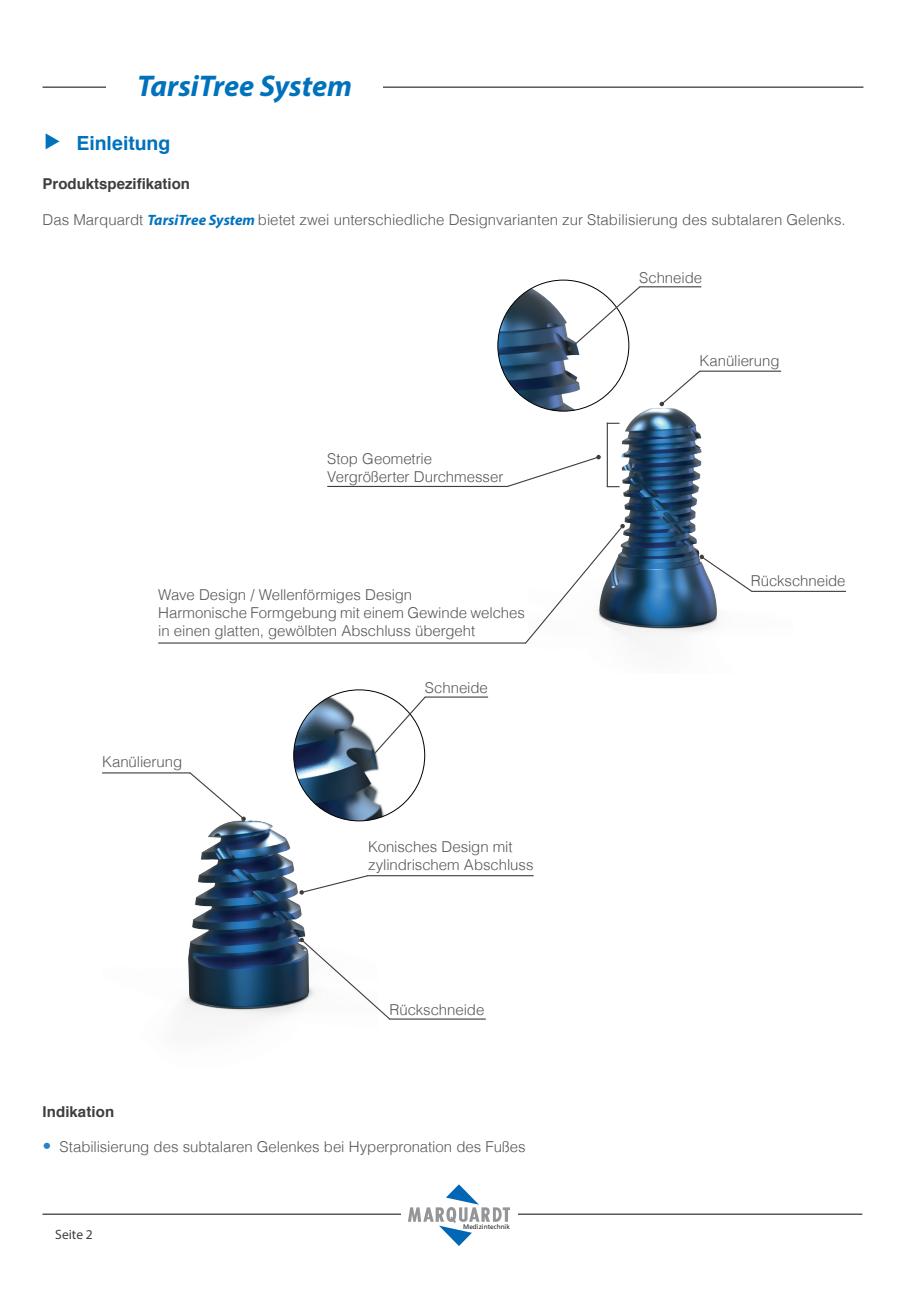
<style>
.page{position:relative;width:906px;height:1289px;background:#fff}
.page>*{position:absolute;margin:0;border:0;box-sizing:border-box;transform-origin:0 0}
.t1{font:italic 700 30px "Myriad Pro";color:#0072bc}
.t2{font:700 19.5px "Helvetica";letter-spacing:-.005em;color:#0072bc}
.t3{font:300 15px/18px "Helvetica";letter-spacing:-.005em;color:#57585a}
.t4{font:700 15px "Helvetica";color:#3e3e3f}
.t5{font:13.5px "Myriad Pro";color:#3e3e3f}
.t6{font:6.6px "Frutiger LT Std";color:#231f20}
.s1{font-family:"Myriad Pro";font-weight:700;font-style:italic;color:#0072bc}
.s2{font-family:"Frutiger LT Com";font-stretch:condensed;font-size:18px;color:#2783c5}
</style>
<div class="page">
<hr style="left:43px;top:86px;width:820px;height:2px;background:#57585a">
<hr style="left:43px;top:1213px;width:819px;height:1px;background:#57585a">
<div style="left:401px;top:1184px;width:117px;height:61px;background:#fff"></div>
<svg style="left:408px;top:1184px;width:102px;height:61px"></svg>
<div style="left:106px;top:78px;width:277px;height:20px;background:#fff"></div>
<img style="left:542px;top:408px;width:250px;height:236px">
<img style="left:182px;top:775px;width:195px;height:243px">
<img style="left:294px;top:690px;width:131px;height:130px;border-radius:65px">
<svg style="left:299px;top:937px;width:92px;height:83px"></svg>
<hr style="left:389px;top:1018px;width:97px;height:1px;background:#3e3e3f">
<svg style="left:188px;top:772px;width:58px;height:49px"></svg>
<hr style="left:102px;top:772px;width:88px;height:1px;background:#3e3e3f">
<hr style="left:367px;top:875px;width:167px;height:1px;background:#3e3e3f">
<svg style="left:299px;top:874px;width:70px;height:20px"></svg>
<hr style="left:425px;top:696px;width:63px;height:1px;background:#3e3e3f">
<svg style="left:366px;top:695px;width:61px;height:67px"></svg>
<svg style="left:699px;top:554px;width:54px;height:39px"></svg>
<hr style="left:751px;top:591px;width:95px;height:1px;background:#3e3e3f">
<hr style="left:699px;top:370px;width:82px;height:2px;background:#3e3e3f">
<svg style="left:659px;top:370px;width:42px;height:36px"></svg>
<hr style="left:158px;top:642px;width:368px;height:1px;background:#3e3e3f">
<svg style="left:524px;top:524px;width:101px;height:120px"></svg>
<hr style="left:327px;top:486px;width:181px;height:1px;background:#3e3e3f">
<svg style="left:506px;top:455px;width:95px;height:33px"></svg>
<hr style="left:607px;top:423px;width:1px;height:64px;background:#3e3e3f">
<img style="left:498px;top:280px;width:131px;height:131px;border-radius:65px">
<svg style="left:567px;top:285px;width:74px;height:66px"></svg>
<hr style="left:639px;top:286px;width:62px;height:1px;background:#3e3e3f">
<h1 class="t1" style="left:137px;top:67px;width:216px">TarsiTree System</h1>
<h2 class="t2" style="left:43px;top:127px;width:129px">▶ Einleitung</h2>
<p class="t4" style="left:43px;top:171px;width:149px">Produktspezifikation</p>
<p class="t3" style="left:43px;top:209px;width:804px">Das Marquardt <span class="s1">TarsiTree System</span> bietet zwei unterschiedliche Designvarianten zur Stabilisierung des subtalaren Gelenks.</p>
<p class="t3" style="left:639px;top:268px;width:64px">Schneide</p>
<p class="t3" style="left:327px;top:448px;width:178px">Stop Geometrie<br>Vergrößerter Durchmesser</p>
<p class="t3" style="left:158px;top:584px;width:368px">Wave Design / Wellenförmiges Design<br>Harmonische Formgebung mit einem Gewinde welches in einen glatten, gewölbten Abschluss übergeht</p>
<p class="t3" style="left:102px;top:751px;width:82px">Kanülierung</p>
<p class="t3" style="left:425px;top:677px;width:64px">Schneide</p>
<p class="t3" style="left:368px;top:836px;width:167px">Konisches Design mit zylindrischem Abschluss</p>
<p class="t3" style="left:389px;top:999px;width:96px">Rückschneide</p>
<p class="t4" style="left:43px;top:1099px;width:73px">Indikation</p>
<p class="t3" style="left:43px;top:1136px;width:484px"><span class="s2">•</span> Stabilisierung des subtalaren Gelenkes bei Hyperpronation des Fußes</p>
<p class="t5" style="left:55px;top:1226px;width:39px">Seite 2</p>
<p class="t6" style="left:463px;top:1222px;width:48px">Medizintechnik</p>
<p class="t3" style="left:699px;top:351px;width:82px">Kanülierung</p>
<p class="t3" style="left:750px;top:571px;width:96px">Rückschneide</p>
</div>
